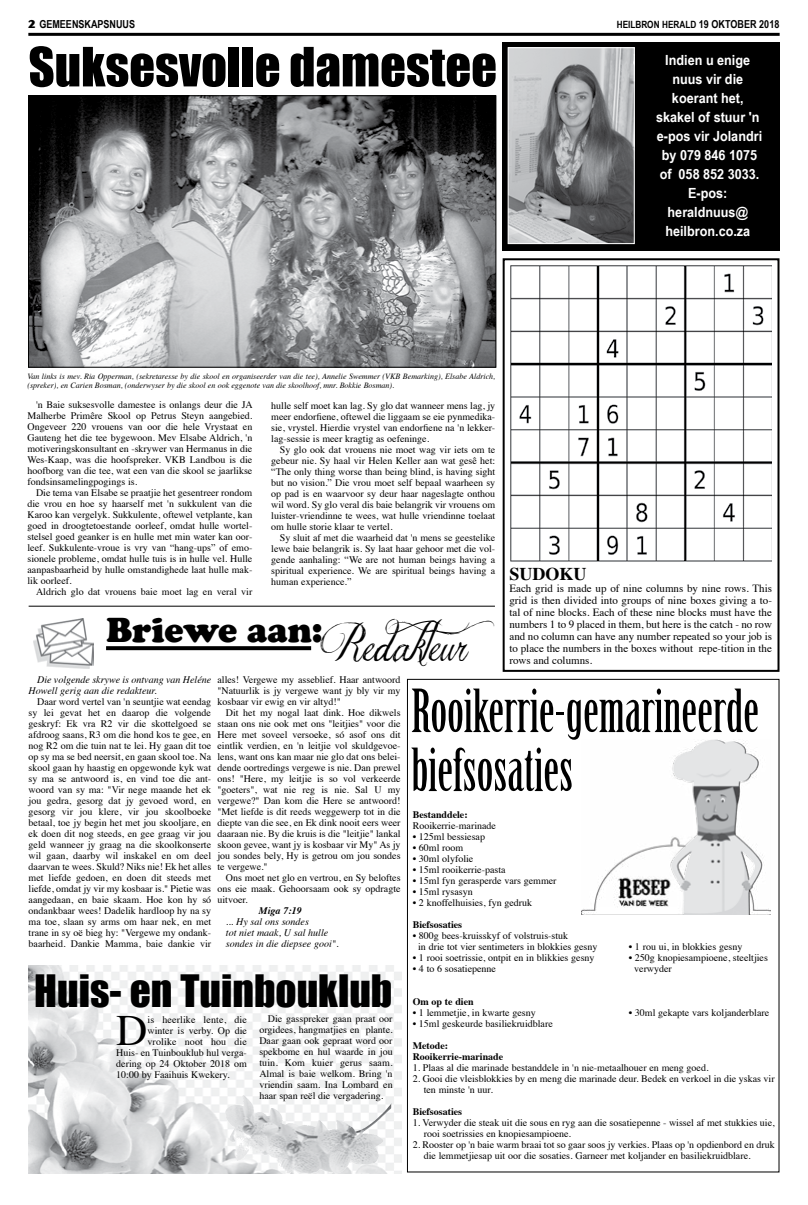
<style>
.page{position:relative;width:808px;height:1205px;background:#fff}
.page>*{position:absolute;margin:0;border:0;box-sizing:border-box;transform-origin:0 0}
.t1{font:58px/59px "Birch Std";color:#000}
.t2{font:50px "Impact";color:#000}
.t3{font:48.4px "Jellyka Delicious Cake";color:#000;scale:.73 1}
.t4{font:43.3px "Times";color:#000}
.t5{font:41px "Impact";color:#000}
.t6{font:900 36px "Cooper";color:#000}
.t7{font:700 18px "Times";color:#000}
.t8{font:700 14px/19px "Arial Narrow";color:#fff;text-align:center;scale:1.1 1}
.t9{font:11px/12px "Times";color:#000;text-align:justify}
.t10{font:700 11px "Arial Narrow";color:#000}
.t11{font:10px/11px "Times";color:#000;text-align:justify}
.t12{font:italic 10px/11px "Times";color:#000}
.t13{font:700 10px/11px "Times";color:#000}
.t14{font:700 10px "Arial Narrow";color:#000}
.t15{font:italic 8px/9px "Times";color:#000}
.s1{font-family:"Cosmos";font-weight:800}
.s2{font-size:11px}
.s3{font-weight:700}
.s4{font-style:normal}
</style>
<div class="page">
<hr style="left:28px;top:33px;width:752px;height:3px;background:#000">
<img style="left:582px;top:740px;width:189px;height:174px">
<img style="left:33px;top:618px;width:61px;height:50px">
<svg style="left:106px;top:646px;width:205px;height:4px"></svg>
<hr style="left:29px;top:606px;width:466px;height:1px;background:#000">
<div style="left:503px;top:258px;width:276px;height:414px;border:2px solid #000"></div>
<img style="left:510px;top:265px;width:262px;height:297px">
<div style="left:502px;top:42px;width:277px;height:208px;background:#000"></div>
<img style="left:510px;top:49px;width:123px;height:193px">
<div style="left:508px;top:47px;width:127px;height:197px;border:1px solid #fff"></div>
<img style="left:29px;top:966px;width:372px;height:207px">
<img style="left:225px;top:1095px;width:19px;height:47px">
<img style="left:30px;top:97px;width:464px;height:269px">
<div style="left:28px;top:95px;width:468px;height:273px;border:1px solid #000"></div>
<p class="t10" style="left:28px;top:16px;width:108px"><span class="s1">2</span> GEMEENSKAPSNUUS</p>
<p class="t14" style="left:617px;top:17px;width:164px">HEILBRON HERALD <span class="s2">19 OKTOBER 2018</span></p>
<h2 class="t2" style="left:28px;top:28px;width:470px">Suksesvolle damestee</h2>
<h3 class="t8" style="left:656px;top:50px;width:98px">Indien u enige nuus vir die koerant het, skakel of stuur 'n e-pos vir Jolandri by 079 846 1075 of 058 852 3033.<br>E-pos: heraldnuus@ heilbron.co.za</h3>
<p class="t15" style="left:27px;top:371px;width:469px">Van links is mev. Ria Opperman, (sekretaresse by die skool en organiseerder van die tee), Annelie Swemmer (VKB Bemarking), Elsabe Aldrich, (spreker), en Carien Bosman, (onderwyser by die skool en ook eggenote van die skoolhoof, mnr. Bokkie Bosman).</p>
<p class="t11" style="left:28px;top:399px;width:227px;text-indent:9px">'n Baie suksesvolle damestee is onlangs deur die JA Malherbe Primêre Skool op Petrus Steyn aangebied.<br>Ongeveer 220 vrouens van oor die hele Vrystaat en Gauteng het die tee bygewoon. Mev Elsabe Aldrich, 'n motiveringskonsultant en -skrywer van Hermanus in die Wes-Kaap, was die hoofspreker. VKB Landbou is die hoofborg van die tee, wat een van die skool se jaarlikse fondsinsamelingpogings is.</p>
<p class="t11" style="left:28px;top:487px;width:226px;text-indent:9px">Die tema van Elsabe se praatjie het gesentreer rondom die vrou en hoe sy haarself met 'n sukkulent van die Karoo kan vergelyk. Sukkulente, oftewel vetplante, kan goed in droogtetoestande oorleef, omdat hulle wortel&shy;stelsel goed geanker is en hulle met min water kan oor&shy;leef. Sukkulente-vroue is vry van “hang-ups” of emo&shy;sionele probleme, omdat hulle tuis is in hulle vel. Hulle aanpasbaarheid by hulle omstandighede laat hulle mak&shy;lik oorleef.</p>
<p class="t11" style="left:36px;top:586px;width:218px">Aldrich glo dat vrouens baie moet lag en veral vir</p>
<p class="t11" style="left:271px;top:399px;width:225px">hulle self moet kan lag. Sy glo dat wanneer mens lag, jy meer endorfiene, oftewel die liggaam se eie pynmedika&shy;sie, vrystel. Hierdie vrystel van endorfiene na 'n lekker&shy;lag-sessie is meer kragtig as oefeninge.</p>
<p class="t11" style="left:271px;top:443px;width:225px;text-indent:8px">Sy glo ook dat vrouens nie moet wag vir iets om te gebeur nie. Sy haal vir Helen Keller aan wat gesê het: “The only thing worse than being blind, is having sight but no vision.” Die vrou moet self bepaal waarheen sy op pad is en waarvoor sy deur haar nageslagte onthou wil word. Sy glo veral dis baie belangrik vir vrouens om luister-vriendinne te wees, wat hulle vriendinne toelaat om hulle storie klaar te vertel.</p>
<p class="t11" style="left:271px;top:531px;width:225px;text-indent:8px">Sy sluit af met die waarheid dat 'n mens se geestelike lewe baie belangrik is. Sy laat haar gehoor met die vol&shy;gende aanhaling: “We are not human beings having a spiritual experience. We are spiritual beings having a human experience.”</p>
<h3 class="t6" style="left:106px;top:609px;width:218px">Briewe aan:</h3>
<h3 class="t3" style="left:321px;top:613px;width:249px">Redakteur</h3>
<h3 class="t7" style="left:509px;top:557px;width:79px">SUDOKU</h3>
<p class="t9" style="left:509px;top:581px;width:264px">Each grid is made up of nine columns by nine rows. This grid is then divided into groups of nine boxes giving a to&shy;tal of nine blocks. Each of these nine blocks must have the numbers 1 to 9 placed in them, but here is the catch - no row and no column can have any number repeated so your job is to place the numbers in the boxes without repe-tition in the rows and columns.</p>
<p class="t11" style="left:217px;top:673px;width:185px">alles! Vergewe my asseblief. Haar antwoord "Natuurlik is jy vergewe want jy bly vir my kosbaar vir ewig en vir altyd!"</p>
<p class="t11" style="left:217px;top:706px;width:185px;text-indent:8px">Dit het my nogal laat dink. Hoe dikwels staan ons nie ook met ons "leitjies" voor die Here met soveel versoeke, só asof ons dit eintlik verdien, en 'n leitjie vol skuldgevoe&shy;lens, want ons kan maar nie glo dat ons belei&shy;dende oortredings vergewe is nie. Dan prewel ons! "Here, my leitjie is so vol verkeerde "goeters", wat nie reg is nie. Sal U my vergewe?" Dan kom die Here se antwoord! "Met liefde is dit reeds weggewerp tot in die diepte van die see, en Ek dink nooit eers weer daaraan nie. By die kruis is die "leitjie" lankal skoon gevee, want jy is kosbaar vir My" As jy jou sondes bely, Hy is getrou om jou sondes te vergewe."</p>
<p class="t11" style="left:217px;top:871px;width:185px;text-indent:8px">Ons moet net glo en vertrou, en Sy beloftes ons eie maak. Gehoorsaam ook sy opdragte uitvoer.</p>
<p class="t12" style="left:226px;top:904px;width:114px;text-indent:33px"><span class="s3">Miga 7:19<br></span><span class="s4">.</span>.. Hy sal ons sondes<br>tot niet maak, U sal hulle sondes in die diepsee gooi".</p>
<p class="t12" style="left:29px;top:673px;width:184px;text-indent:8px">Die volgende skrywe is ontvang van Heléne<br>Howell gerig aan die redakteur.</p>
<p class="t11" style="left:29px;top:695px;width:184px;text-indent:8px">Daar word vertel van 'n seuntjie wat eendag sy lei gevat het en daarop die volgende geskryf: Ek vra R2 vir die skottelgoed se afdroog saans, R3 om die hond kos te gee, en nog R2 om die tuin nat te lei. Hy gaan dit toe op sy ma se bed neersit, en gaan skool toe. Na skool gaan hy haastig en opgewonde kyk wat sy ma se antwoord is, en vind toe die ant&shy;woord van sy ma: "Vir nege maande het ek jou gedra, gesorg dat jy gevoed word, en gesorg vir jou klere, vir jou skoolboeke betaal, toe jy begin het met jou skooljare, en ek doen dit nog steeds, en gee graag vir jou geld wanneer jy graag na die skoolkonserte wil gaan, daarby wil inskakel en om deel daarvan te wees. Skuld? Niks nie! Ek het alles met liefde gedoen, en doen dit steeds met liefde, omdat jy vir my kosbaar is." Pietie was aangedaan, en baie skaam. Hoe kon hy só ondankbaar wees! Dadelik hardloop hy na sy ma toe, slaan sy arms om haar nek, en met trane in sy oë bieg hy: "Vergewe my ondank&shy;baarheid. Dankie Mamma, baie dankie vir</p>
<h3 class="t5" style="left:34px;top:959px;width:360px">Huis- en Tuinbouklub</h3>
<h3 class="t4" style="left:116px;top:990px;width:33px">D</h3>
<p class="t11" style="left:147px;top:1013px;width:101px">is heerlike lente, die</p>
<p class="t11" style="left:259px;top:1012px;width:135px;text-indent:8px">Die gasspreker gaan praat oor orgidees, hangmatjies en plante.<br>Daar gaan ook gepraat word oor spekbome en hul waarde in jou tuin. Kom kuier gerus saam.<br>Almal is baie welkom. Bring 'n vriendin saam. Ina Lombard en haar span reël die vergadering.</p>
<p class="t11" style="left:147px;top:1024px;width:101px">winter is verby. Op die</p>
<p class="t11" style="left:147px;top:1035px;width:101px">vrolike noot hou die</p>
<p class="t11" style="left:116px;top:1046px;width:132px">Huis- en Tuinbouklub hul verga-</p>
<p class="t11" style="left:116px;top:1057px;width:132px">dering op 24 Oktober 2018 om</p>
<p class="t11" style="left:116px;top:1068px;width:115px">10:00 by Faaihuis Kwekery.</p>
<h1 class="t1" style="left:411px;top:683px;width:349px">Rooikerrie-gemarineerde biefsosaties</h1>
<p class="t13" style="left:413px;top:808px;width:56px">Bestanddele:</p>
<p class="t11" style="left:413px;top:820px;width:85px">Rooikerrie-marinade</p>
<p class="t11" style="left:413px;top:831px;width:74px">• 125ml bessiesap</p>
<p class="t11" style="left:413px;top:842px;width:52px">• 60ml room</p>
<p class="t11" style="left:413px;top:853px;width:62px">• 30ml olyfolie</p>
<p class="t11" style="left:413px;top:864px;width:94px">• 15ml rooikerrie-pasta</p>
<p class="t11" style="left:413px;top:875px;width:145px">• 15ml fyn gerasperde vars gemmer</p>
<p class="t11" style="left:413px;top:886px;width:62px">• 15ml rysasyn</p>
<p class="t11" style="left:413px;top:897px;width:121px">• 2 knoffelhuisies, fyn gedruk</p>
<p class="t13" style="left:413px;top:918px;width:51px">Biefsosaties</p>
<p class="t11" style="left:418px;top:930px;width:181px;text-indent:-6px">• 800g bees-kruisskyf of volstruis-stuk<br>in drie tot vier sentimeters in blokkies gesny</p>
<p class="t11" style="left:629px;top:941px;width:115px">• 1 rou ui, in blokkies gesny</p>
<p class="t11" style="left:413px;top:952px;width:183px">• 1 rooi soetrissie, ontpit en in blikkies gesny</p>
<p class="t11" style="left:629px;top:952px;width:141px">• 250g knopiesampioene, steeltjies</p>
<p class="t11" style="left:413px;top:963px;width:85px">• 4 to 6 sosatiepenne</p>
<p class="t11" style="left:634px;top:963px;width:39px">verwyder</p>
<p class="t13" style="left:413px;top:995px;width:63px">Om op te dien</p>
<p class="t11" style="left:413px;top:1007px;width:125px">• 1 lemmetjie, in kwarte gesny</p>
<p class="t11" style="left:629px;top:1007px;width:142px">• 30ml gekapte vars koljanderblare</p>
<p class="t11" style="left:413px;top:1018px;width:142px">• 15ml geskeurde basiliekruidblare</p>
<p class="t13" style="left:413px;top:1039px;width:92px">Metode:<br>Rooikerrie-marinade</p>
<p class="t11" style="left:413px;top:1062px;width:297px">1. Plaas al die marinade bestanddele in 'n nie-metaalhouer en meng goed.</p>
<p class="t11" style="left:424px;top:1073px;width:352px;text-indent:-11px">2. Gooi die vleisblokkies by en meng die marinade deur. Bedek en verkoel in die yskas vir ten minste 'n uur.</p>
<p class="t13" style="left:413px;top:1105px;width:51px">Biefsosaties</p>
<p class="t11" style="left:424px;top:1117px;width:352px;text-indent:-11px">1. Verwyder die steak uit die sous en ryg aan die sosatiepenne - wissel af met stukkies uie, rooi soetrissies en knopiesampioene.</p>
<p class="t11" style="left:424px;top:1139px;width:352px;text-indent:-11px">2. Rooster op 'n baie warm braai tot so gaar soos jy verkies. Plaas op 'n opdienbord en druk die lemmetjiesap uit oor die sosaties. Garneer met koljander en basiliekruidblare.</p>
</div>
